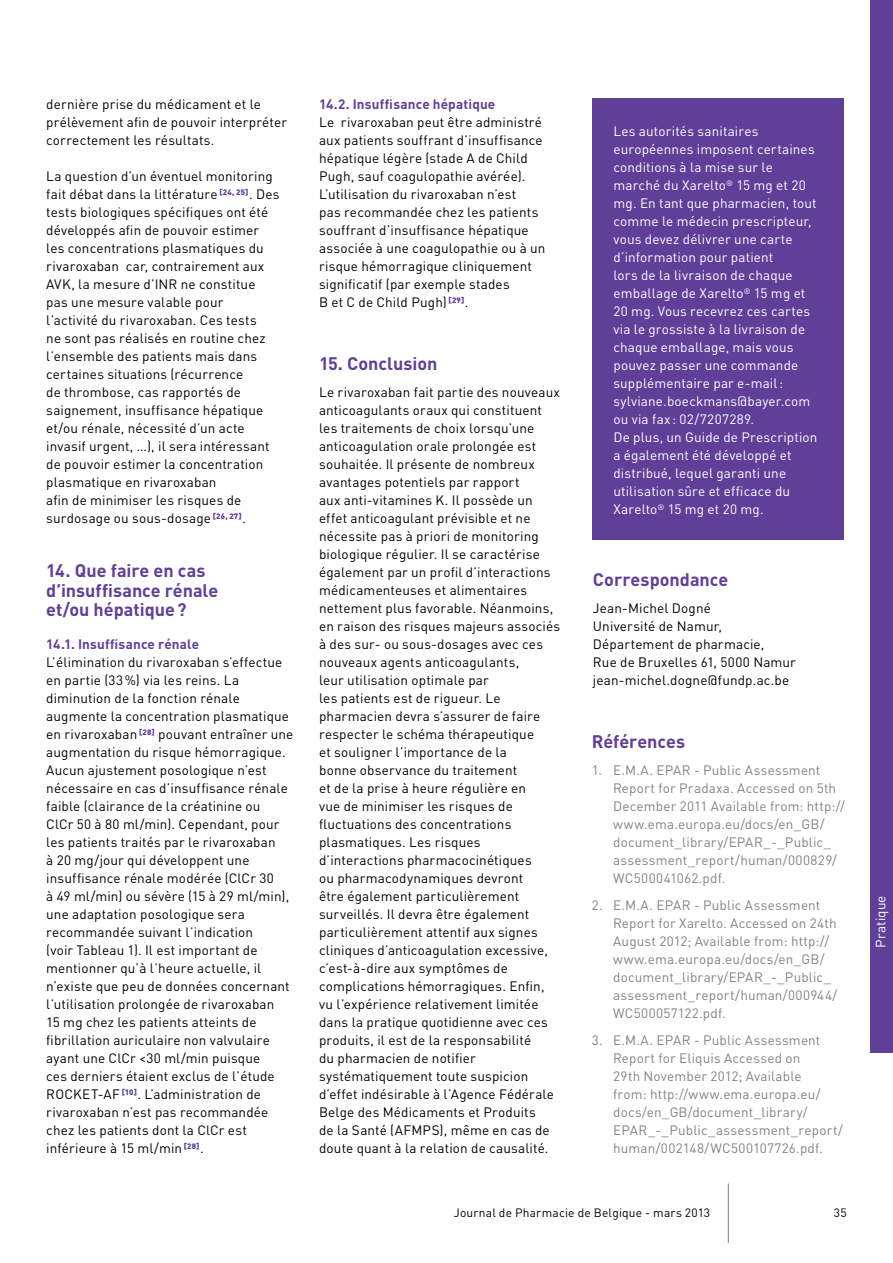
<style>
.page{position:relative;width:893px;height:1263px;background:#fff}
.page>*{position:absolute;margin:0;border:0;box-sizing:border-box;transform-origin:0 0}
.t1{font:700 18px/19.5px "DIN Pro";color:#603f99}
.t2{font:13.5px/18px "DIN Pro";letter-spacing:.01em;color:#000}
.t3{font:13.5px/18px "DIN Pro";letter-spacing:.015em;color:#808284}
.t4{font:13.5px/18px "DIN Pro";letter-spacing:.01em;color:#fff}
.t5{font:700 13.5px "DIN Pro";letter-spacing:.015em;color:#603f99}
.t6{font:12px "DIN Pro";letter-spacing:.015em;color:#000}
</style>
<div class="page">
<hr style="left:728px;top:1183px;width:1px;height:60px;background:#808284">
<div style="left:592px;top:98px;width:251px;height:441px;background:#603f99"></div>
<div style="left:870px;top:0;width:23px;height:1052px;background:#603f99"></div>
<p class="t2" style="left:46px;top:95px;width:242px">dernière prise du médicament et le prélèvement afin de pouvoir interpréter correctement les résultats.</p>
<p class="t2" style="left:46px;top:167px;width:235px">La question d’un éventuel monitoring fait débat dans la littérature <sup>[24,</sup> <sup>25]</sup>. Des tests biologiques spécifiques ont été développés afin de pouvoir estimer les concentrations plasmatiques du rivaroxaban car, contrairement aux AVK, la mesure d’INR ne constitue pas une mesure valable pour<br>l’activité du rivaroxaban. Ces tests<br>ne sont pas réalisés en routine chez l’ensemble des patients mais dans certaines situations (récurrence<br>de thrombose, cas rapportés de saignement, insuffisance hépatique et/ou rénale, nécessité d’un acte invasif urgent, …), il sera intéressant de pouvoir estimer la concentration plasmatique en rivaroxaban<br>afin de minimiser les risques de surdosage ou sous-dosage <sup>[26,</sup> <sup>27]</sup>.</p>
<h1 class="t1" style="left:46px;top:560px;width:174px">14. Que faire en cas d’insuffisance rénale et/ou hépatique?</h1>
<p class="t5" style="left:46px;top:635px;width:154px">14.1. Insuffisance rénale</p>
<p class="t2" style="left:46px;top:653px;width:249px">L’élimination du rivaroxaban s’effectue en partie (33%) via les reins. La diminution de la fonction rénale augmente la concentration plasmatique en rivaroxaban <sup>[28]</sup> pouvant entraîner une augmentation du risque hémorragique.<br>Aucun ajustement posologique n’est nécessaire en cas d’insuffisance rénale faible (clairance de la créatinine ou<br>ClCr 50 à 80 ml/min). Cependant, pour les patients traités par le rivaroxaban<br>à 20 mg/jour qui développent une insuffisance rénale modérée (ClCr 30<br>à 49 ml/min) ou sévère (15 à 29 ml/min), une adaptation posologique sera recommandée suivant l’indication<br>(voir Tableau 1). Il est important de mentionner qu’à l’heure actuelle, il n’existe que peu de données concernant l’utilisation prolongée de rivaroxaban<br>15 mg chez les patients atteints de fibrillation auriculaire non valvulaire ayant une ClCr &lt;30 ml/min puisque<br>ces derniers étaient exclus de l’étude ROCKET-AF <sup>[10]</sup>. L’administration de rivaroxaban n’est pas recommandée chez les patients dont la ClCr est inférieure à 15 ml/min <sup>[28]</sup>.</p>
<p class="t5" style="left:319px;top:95px;width:178px">14.2. Insuffisance hépatique</p>
<p class="t2" style="left:319px;top:113px;width:228px">Le rivaroxaban peut être administré aux patients souffrant d’insuffisance hépatique légère (stade A de Child Pugh, sauf coagulopathie avérée).<br>L’utilisation du rivaroxaban n’est<br>pas recommandée chez les patients souffrant d’insuffisance hépatique associée à une coagulopathie ou à un risque hémorragique cliniquement significatif (par exemple stades<br>B et C de Child Pugh) <sup>[29]</sup>.</p>
<h1 class="t1" style="left:319px;top:353px;width:120px">15. Conclusion</h1>
<p class="t2" style="left:319px;top:383px;width:243px">Le rivaroxaban fait partie des nouveaux anticoagulants oraux qui constituent les traitements de choix lorsqu’une anticoagulation orale prolongée est souhaitée. Il présente de nombreux avantages potentiels par rapport<br>aux anti-vitamines K. Il possède un effet anticoagulant prévisible et ne nécessite pas à priori de monitoring biologique régulier. Il se caractérise également par un profil d’interactions médicamenteuses et alimentaires nettement plus favorable. Néanmoins, en raison des risques majeurs associés à des sur- ou sous-dosages avec ces nouveaux agents anticoagulants,<br>leur utilisation optimale par<br>les patients est de rigueur. Le pharmacien devra s’assurer de faire respecter le schéma thérapeutique<br>et souligner l’importance de la<br>bonne observance du traitement<br>et de la prise à heure régulière en<br>vue de minimiser les risques de fluctuations des concentrations plasmatiques. Les risques d’interactions pharmacocinétiques<br>ou pharmacodynamiques devront<br>être également particulièrement surveillés. Il devra être également particulièrement attentif aux signes cliniques d’anticoagulation excessive, c’est-à-dire aux symptômes de complications hémorragiques. Enfin, vu l’expérience relativement limitée dans la pratique quotidienne avec ces produits, il est de la responsabilité<br>du pharmacien de notifier systématiquement toute suspicion d’effet indésirable à l’Agence Fédérale Belge des Médicaments et Produits<br>de la Santé (AFMPS), même en cas de doute quant à la relation de causalité.</p>
<p class="t4" style="left:613px;top:122px;width:206px">Les autorités sanitaires européennes imposent certaines conditions à la mise sur le marché du Xarelto<sup>®</sup> 15 mg et 20 mg. En tant que pharmacien, tout comme le médecin prescripteur, vous devez délivrer une carte d’information pour patient<br>lors de la livraison de chaque emballage de Xarelto<sup>®</sup> 15 mg et<br>20 mg. Vous recevrez ces cartes via le grossiste à la livraison de chaque emballage, mais vous pouvez passer une commande supplémentaire par e-mail: sylviane.boeckmans@bayer.com ou via fax: 02/7207289.<br>De plus, un Guide de Prescription a également été développé et distribué, lequel garanti une utilisation sûre et efficace du<br>Xarelto<sup>®</sup> 15 mg et 20 mg.</p>
<h1 class="t1" style="left:593px;top:569px;width:137px">Correspondance</h1>
<p class="t2" style="left:593px;top:599px;width:204px">Jean-Michel Dogné<br>Université de Namur,<br>Département de pharmacie,<br>Rue de Bruxelles 61, 5000 Namur jean-michel.dogne@fundp.ac.be</p>
<h1 class="t1" style="left:592px;top:731px;width:95px">Références</h1>
<p class="t3" style="left:613px;top:761px;width:233px;text-indent:-21px">1. E.M.A. EPAR - Public Assessment Report for Pradaxa. Accessed on 5th December 2011 Available from: http:// www.ema.europa.eu/docs/en_GB/ document_library/EPAR_-_Public_ assessment_report/human/000829/ WC500041062.pdf.</p>
<p class="t3" style="left:613px;top:896px;width:226px;text-indent:-21px">2. E.M.A. EPAR - Public Assessment Report for Xarelto. Accessed on 24th August 2012; Available from: http:// www.ema.europa.eu/docs/en_GB/ document_library/EPAR_-_Public_ assessment_report/human/000944/ WC500057122.pdf.</p>
<p class="t3" style="left:613px;top:1031px;width:231px;text-indent:-21px">3. E.M.A. EPAR - Public Assessment Report for Eliquis Accessed on<br>29th November 2012; Available<br>from: http://www.ema.europa.eu/ docs/en_GB/document_library/ EPAR_-_Public_assessment_report/ human/002148/WC500107726.pdf.</p>
<p class="t6" style="left:454px;top:1205px;width:258px">Journal de Pharmacie de Belgique - mars 2013</p>
<p class="t6" style="left:834px;top:1205px;width:14px">35</p>
<p class="t4" style="left:871px;top:948px;width:54px;rotate:-90deg">Pratique</p>
</div>
